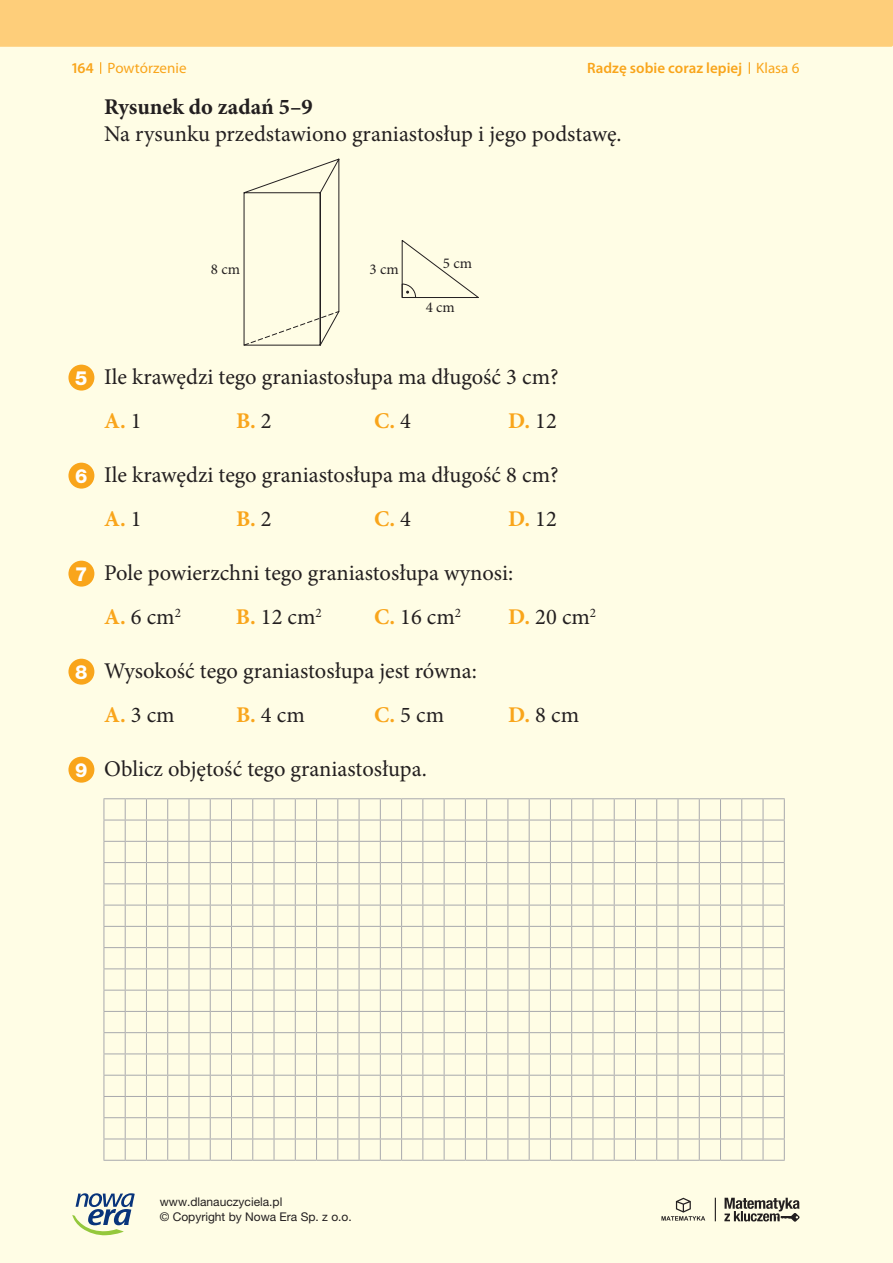
<style>
.page{position:relative;width:893px;height:1263px;background:#fffde5}
.page>*{position:absolute;margin:0;border:0;box-sizing:border-box;transform-origin:0 0}
.t1{font:22.5px/44px "Minion Pro";color:#231f20}
.t2{font:700 22.5px "Minion Pro";color:#f9a51b}
.t3{font:700 22.5px "Minion Pro";color:#231f20}
.t4{font:800 19.5px "Helvetica Neue LT Pro";color:#fff}
.t5{font:600 15px "Myriad Pro";color:#f9a51b}
.t6{font:15px "Myriad Pro";color:#f9a51b}
.t7{font:15px "Minion Pro";color:#231f20}
.t8{font:12px/15px "Helvetica Neue LT Pro";color:#231f20}
.s1{font-weight:600}
.s2{font-weight:400}
.s3{font-weight:700;color:#f9a51b}
.s4{font-weight:400;color:#231f20}
</style>
<div class="page">
<div style="left:0;top:0;width:893px;height:47px;background:#fece7a"></div>
<svg style="left:243px;top:158px;width:236px;height:188px"></svg>
<div style="left:68px;top:365px;width:26px;height:26px;background:#f9a51b;border-radius:50%"></div>
<div style="left:68px;top:463px;width:26px;height:26px;background:#f9a51b;border-radius:50%"></div>
<div style="left:68px;top:561px;width:26px;height:26px;background:#f9a51b;border-radius:50%"></div>
<div style="left:68px;top:659px;width:26px;height:26px;background:#f9a51b;border-radius:50%"></div>
<div style="left:68px;top:757px;width:26px;height:26px;background:#f9a51b;border-radius:50%"></div>
<svg style="left:104px;top:798px;width:681px;height:363px"></svg>
<svg style="left:72px;top:1193px;width:63px;height:43px"></svg>
<svg style="left:724px;top:1198px;width:76px;height:24px"></svg>
<svg style="left:661px;top:1198px;width:44px;height:22px"></svg>
<svg style="left:715px;top:1198px;width:1px;height:23px"></svg>
<svg style="left:100px;top:62px;width:1px;height:12px"></svg>
<svg style="left:749px;top:62px;width:1px;height:12px"></svg>
<p class="t6" style="left:72px;top:60px;width:116px"><span class="s1">164</span> Powtórzenie</p>
<p class="t5" style="left:587px;top:60px;width:214px">Radzę sobie coraz lepiej <span class="s2">Klasa 6</span></p>
<p class="t3" style="left:104px;top:91px;width:210px">Rysunek do zadań 5–9</p>
<p class="t1" style="left:104px;top:112px;width:519px">Na rysunku przedstawiono graniastosłup i jego podstawę.</p>
<p class="t7" style="left:211px;top:259px;width:31px">8 cm</p>
<p class="t7" style="left:370px;top:259px;width:31px">3 cm</p>
<p class="t7" style="left:443px;top:253px;width:31px">5 cm</p>
<p class="t7" style="left:426px;top:297px;width:31px">4 cm</p>
<p class="t4" style="left:75px;top:366px;width:14px">5</p>
<p class="t4" style="left:75px;top:464px;width:14px">6</p>
<p class="t4" style="left:75px;top:562px;width:14px">7</p>
<p class="t4" style="left:75px;top:660px;width:14px">8</p>
<p class="t4" style="left:75px;top:758px;width:14px">9</p>
<p class="t1" style="left:104px;top:355px;width:456px">Ile krawędzi tego graniastosłupa ma długość 3 cm?<br><span class="s3">A.</span> 1</p>
<p class="t2" style="left:236px;top:405px;width:37px">B. <span class="s4">2</span></p>
<p class="t2" style="left:374px;top:405px;width:38px">C. <span class="s4">4</span></p>
<p class="t2" style="left:508px;top:405px;width:50px">D. <span class="s4">12</span></p>
<p class="t1" style="left:104px;top:453px;width:456px">Ile krawędzi tego graniastosłupa ma długość 8 cm?<br><span class="s3">A.</span> 1</p>
<p class="t2" style="left:236px;top:503px;width:37px">B. <span class="s4">2</span></p>
<p class="t2" style="left:374px;top:503px;width:38px">C. <span class="s4">4</span></p>
<p class="t2" style="left:508px;top:503px;width:50px">D. <span class="s4">12</span></p>
<p class="t1" style="left:104px;top:551px;width:411px">Pole powierzchni tego graniastosłupa wynosi:<br><span class="s3">A.</span> 6 cm<sup>2</sup></p>
<p class="t1" style="left:236px;top:595px;width:87px"><span class="s3">B.</span> 12 cm<sup>2</sup></p>
<p class="t1" style="left:374px;top:595px;width:88px"><span class="s3">C.</span> 16 cm<sup>2</sup></p>
<p class="t1" style="left:508px;top:595px;width:90px"><span class="s3">D.</span> 20 cm<sup>2</sup></p>
<p class="t1" style="left:104px;top:649px;width:374px">Wysokość tego graniastosłupa jest równa:<br><span class="s3">A.</span> 3 cm</p>
<p class="t1" style="left:236px;top:693px;width:70px"><span class="s3">B.</span> 4 cm</p>
<p class="t1" style="left:374px;top:693px;width:71px"><span class="s3">C.</span> 5 cm</p>
<p class="t1" style="left:508px;top:693px;width:73px"><span class="s3">D.</span> 8 cm</p>
<p class="t1" style="left:104px;top:747px;width:324px">Oblicz objętość tego graniastosłupa.</p>
<p class="t8" style="left:160px;top:1194px;width:194px">www.dlanauczyciela.pl<br>© Copyright by Nowa Era Sp. z o.o.</p>
</div>
